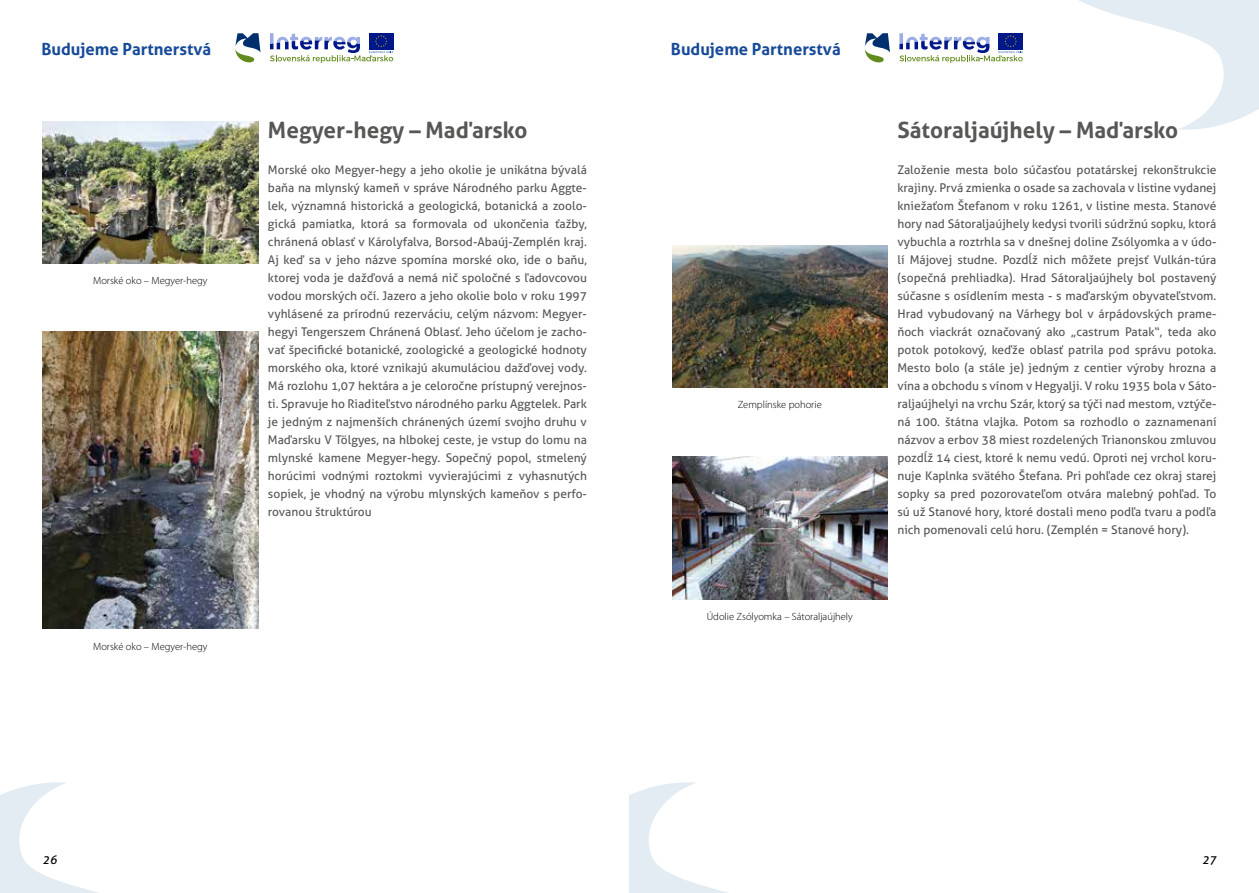
<style>
.page{position:relative;width:1259px;height:893px;background:#fff}
.page>*{position:absolute;margin:0;border:0;box-sizing:border-box;transform-origin:0 0}
.t1{font:700 22.5px "Aller";color:#575756}
.t2{font:700 16.65px "Aller";color:#164a99}
.t3{font:12px/18px "Aller";color:#575756;text-align:justify}
.t4{font:italic 12px "Aller";color:#000}
.t5{font:300 10.5px "Myriad Pro";color:#000}
</style>
<div class="page">
<svg style="left:235px;top:33px;width:25px;height:30px"></svg>
<svg style="left:270px;top:33px;width:123px;height:30px"></svg>
<svg style="left:864px;top:33px;width:26px;height:30px"></svg>
<svg style="left:899px;top:33px;width:123px;height:30px"></svg>
<svg style="left:0;top:782px;width:99px;height:111px"></svg>
<svg style="left:1079px;top:0;width:180px;height:130px"></svg>
<svg style="left:629px;top:782px;width:99px;height:111px"></svg>
<img style="left:43px;top:331px;width:215px;height:298px">
<img style="left:43px;top:121px;width:215px;height:143px">
<img style="left:672px;top:245px;width:215px;height:143px">
<img style="left:672px;top:456px;width:215px;height:143px">
<h2 class="t2" style="left:41px;top:38px;width:171px">Budujeme Partnerstvá</h2>
<h2 class="t2" style="left:671px;top:38px;width:171px">Budujeme Partnerstvá</h2>
<p class="t5" style="left:93px;top:275px;width:116px">Morské oko – Megyer-hegy</p>
<p class="t5" style="left:93px;top:641px;width:116px">Morské oko – Megyer-hegy</p>
<h1 class="t1" style="left:268px;top:116px;width:261px">Megyer-hegy – Maďarsko</h1>
<p class="t3" style="left:268px;top:160px;width:320px">Morské oko Megyer-hegy a jeho okolie je unikátna bývalá baňa na mlynský kameň v správe Národného parku Aggte&shy;lek, významná historická a geologická, botanická a zoolo&shy;gická pamiatka, ktorá sa formovala od ukončenia ťažby, chránená oblasť v Károlyfalva, Borsod-Abaúj-Zemplén kraj.<br>Aj keď sa v jeho názve spomína morské oko, ide o baňu, ktorej voda je dažďová a nemá nič spoločné s ľadovcovou vodou morských očí. Jazero a jeho okolie bolo v roku 1997 vyhlásené za prírodnú rezerváciu, celým názvom: Megyer&shy;hegyi Tengerszem Chránená Oblasť. Jeho účelom je zacho&shy;vať špecifické botanické, zoologické a geologické hodnoty morského oka, ktoré vznikajú akumuláciou dažďovej vody.<br>Má rozlohu 1,07 hektára a je celoročne prístupný verejnos&shy;ti. Spravuje ho Riaditeľstvo národného parku Aggtelek. Park je jedným z najmenších chránených území svojho druhu v Maďarsku V Tölgyes, na hlbokej ceste, je vstup do lomu na mlynské kamene Megyer-hegy. Sopečný popol, stmelený horúcimi vodnými roztokmi vyvierajúcimi z vyhasnutých sopiek, je vhodný na výrobu mlynských kameňov s perfo&shy;rovanou štruktúrou</p>
<p class="t5" style="left:738px;top:399px;width:85px">Zemplínske pohorie</p>
<p class="t5" style="left:707px;top:610px;width:148px">Údolie Zsólyomka – Sátoraljaújhely</p>
<h1 class="t1" style="left:897px;top:116px;width:282px">Sátoraljaújhely – Maďarsko</h1>
<p class="t3" style="left:897px;top:160px;width:320px">Založenie mesta bolo súčasťou potatárskej rekonštrukcie krajiny. Prvá zmienka o osade sa zachovala v listine vydanej kniežaťom Štefanom v roku 1261, v listine mesta. Stanové hory nad Sátoraljaújhely kedysi tvorili súdržnú sopku, ktorá vybuchla a roztrhla sa v dnešnej doline Zsólyomka a v údo&shy;lí Májovej studne. Pozdĺž nich môžete prejsť Vulkán-túra (sopečná prehliadka). Hrad Sátoraljaújhely bol postavený súčasne s osídlením mesta - s maďarským obyvateľstvom.<br>Hrad vybudovaný na Várhegy bol v árpádovských prame&shy;ňoch viackrát označovaný ako „castrum Patak“, teda ako potok potokový, keďže oblasť patrila pod správu potoka.<br>Mesto bolo (a stále je) jedným z centier výroby hrozna a vína a obchodu s vínom v Hegyalji. V roku 1935 bola v Sáto&shy;raljaújhelyi na vrchu Szár, ktorý sa týči nad mestom, vztýče&shy;ná 100. štátna vlajka. Potom sa rozhodlo o zaznamenaní názvov a erbov 38 miest rozdelených Trianonskou zmluvou pozdĺž 14 ciest, ktoré k nemu vedú. Oproti nej vrchol koru&shy;nuje Kaplnka svätého Štefana. Pri pohľade cez okraj starej sopky sa pred pozorovateľom otvára malebný pohľad. To sú už Stanové hory, ktoré dostali meno podľa tvaru a podľa nich pomenovali celú horu. (Zemplén = Stanové hory).</p>
<p class="t4" style="left:43px;top:852px;width:16px">26</p>
<p class="t4" style="left:1202px;top:852px;width:16px">27</p>
</div>
